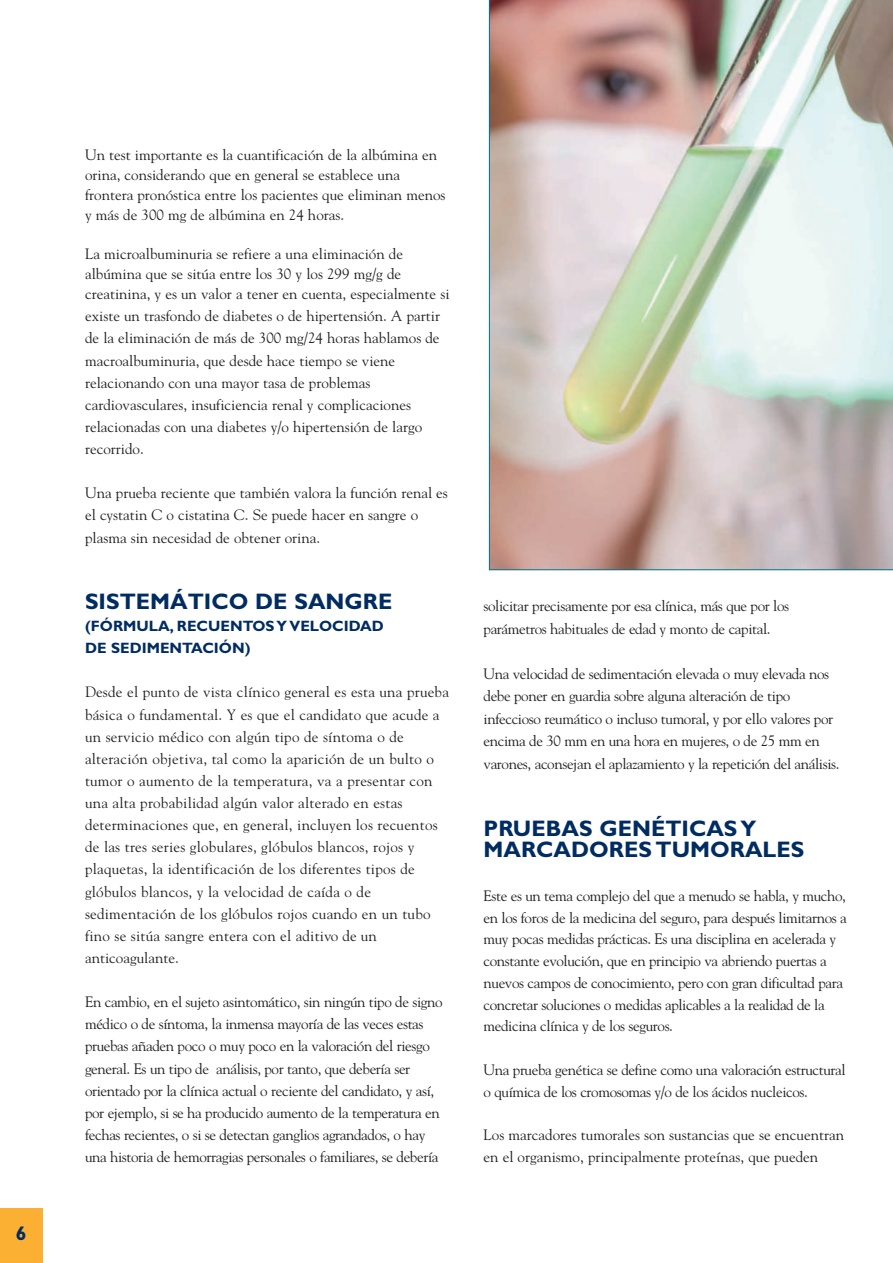
<style>
.page{position:relative;width:893px;height:1263px;background:#fff}
.page>*{position:absolute;margin:0;border:0;box-sizing:border-box;transform-origin:0 0}
.t1{font:700 22.5px/21.8px "Gill Sans";color:#002c62}
.t2{font:700 19.5px "Gill Sans";color:#002c62}
.t3{font:15px/22.2px "Goudy";color:#231f20}
.t4{font:15px/22px "Goudy";letter-spacing:-.025em;color:#231f20}
.t5{font:700 15px/22.2px "Gill Sans";color:#002c62}
</style>
<div class="page">
<div style="left:0;top:1208px;width:43px;height:55px;background:#fbb033"></div>
<img style="left:489px;top:0;width:404px;height:570px">
<h2 class="t2" style="left:16px;top:1226px;width:12px">6</h2>
<p class="t3" style="left:85px;top:145px;width:362px;line-height:19.8px">Un test importante es la cuantificación de la albúmina en orina, considerando que en general se establece una frontera pronóstica entre los pacientes que eliminan menos y más de 300 mg de albúmina en 24 horas.</p>
<p class="t3" style="left:85px;top:244px;width:366px;line-height:19.8px">La microalbuminuria se refiere a una eliminación de albúmina que se sitúa entre los 30 y los 299 mg/g de creatinina, y es un valor a tener en cuenta, especialmente si</p>
<p class="t3" style="left:85px;top:305px;width:356px">existe un trasfondo de diabetes o de hipertensión. A partir de la eliminación de más de 300 mg/24 horas hablamos de macroalbuminuria, que desde hace tiempo se viene relacionando con una mayor tasa de problemas cardiovasculares, insuficiencia renal y complicaciones relacionadas con una diabetes y/o hipertensión de largo recorrido.</p>
<p class="t3" style="left:85px;top:482px;width:364px">Una prueba reciente que también valora la función renal es el cystatin C o cistatina C. Se puede hacer en sangre o plasma sin necesidad de obtener orina.</p>
<h1 class="t1" style="left:85px;top:592px;width:309px">SISTEMÁTICO DE SANGRE</h1>
<p class="t5" style="left:85px;top:616px;width:300px">(FÓRMULA, RECUENTOS Y VELOCIDAD<br>DE SEDIMENTACIÓN)</p>
<p class="t3" style="left:85px;top:681px;width:365px">Desde el punto de vista clínico general es esta una prueba básica o fundamental. Y es que el candidato que acude a un servicio médico con algún tipo de síntoma o de alteración objetiva, tal como la aparición de un bulto o tumor o aumento de la temperatura, va a presentar con una alta probabilidad algún valor alterado en estas determinaciones que, en general, incluyen los recuentos de las tres series globulares, glóbulos blancos, rojos y plaquetas, la identificación de los diferentes tipos de glóbulos blancos, y la velocidad de caída o de sedimentación de los glóbulos rojos cuando en un tubo fino se sitúa sangre entera con el aditivo de un anticoagulante.</p>
<p class="t4" style="left:85px;top:991px;width:359px">En cambio, en el sujeto asintomático, sin ningún tipo de signo médico o de síntoma, la inmensa mayoría de las veces estas pruebas añaden poco o muy poco en la valoración del riesgo general. Es un tipo de análisis, por tanto, que debería ser orientado por la clínica actual o reciente del candidato, y así, por ejemplo, si se ha producido aumento de la temperatura en fechas recientes, o si se detectan ganglios agrandados, o hay una historia de hemorragias personales o familiares, se debería</p>
<p class="t4" style="left:484px;top:595px;width:307px;line-height:22.5px">solicitar precisamente por esa clínica, más que por los parámetros habituales de edad y monto de capital.</p>
<p class="t4" style="left:484px;top:662px;width:357px;line-height:22.5px">Una velocidad de sedimentación elevada o muy elevada nos debe poner en guardia sobre alguna alteración de tipo infeccioso reumático o incluso tumoral, y por ello valores por encima de 30 mm en una hora en mujeres, o de 25 mm en varones, aconsejan el aplazamiento y la repetición del análisis.</p>
<h1 class="t1" style="left:484px;top:819px;width:322px">PRUEBAS GENÉTICAS Y<br>MARCADORES TUMORALES</h1>
<p class="t4" style="left:484px;top:885px;width:365px">Este es un tema complejo del que a menudo se habla, y mucho, en los foros de la medicina del seguro, para después limitarnos a muy pocas medidas prácticas. Es una disciplina en acelerada y constante evolución, que en principio va abriendo puertas a nuevos campos de conocimiento, pero con gran dificultad para concretar soluciones o medidas aplicables a la realidad de la medicina clínica y de los seguros.</p>
<p class="t4" style="left:484px;top:1059px;width:364px">Una prueba genética se define como una valoración estructural o química de los cromosomas y/o de los ácidos nucleicos.</p>
<p class="t3" style="left:484px;top:1124px;width:362px;line-height:21.8px">Los marcadores tumorales son sustancias que se encuentran en el organismo, principalmente proteínas, que pueden</p>
</div>
